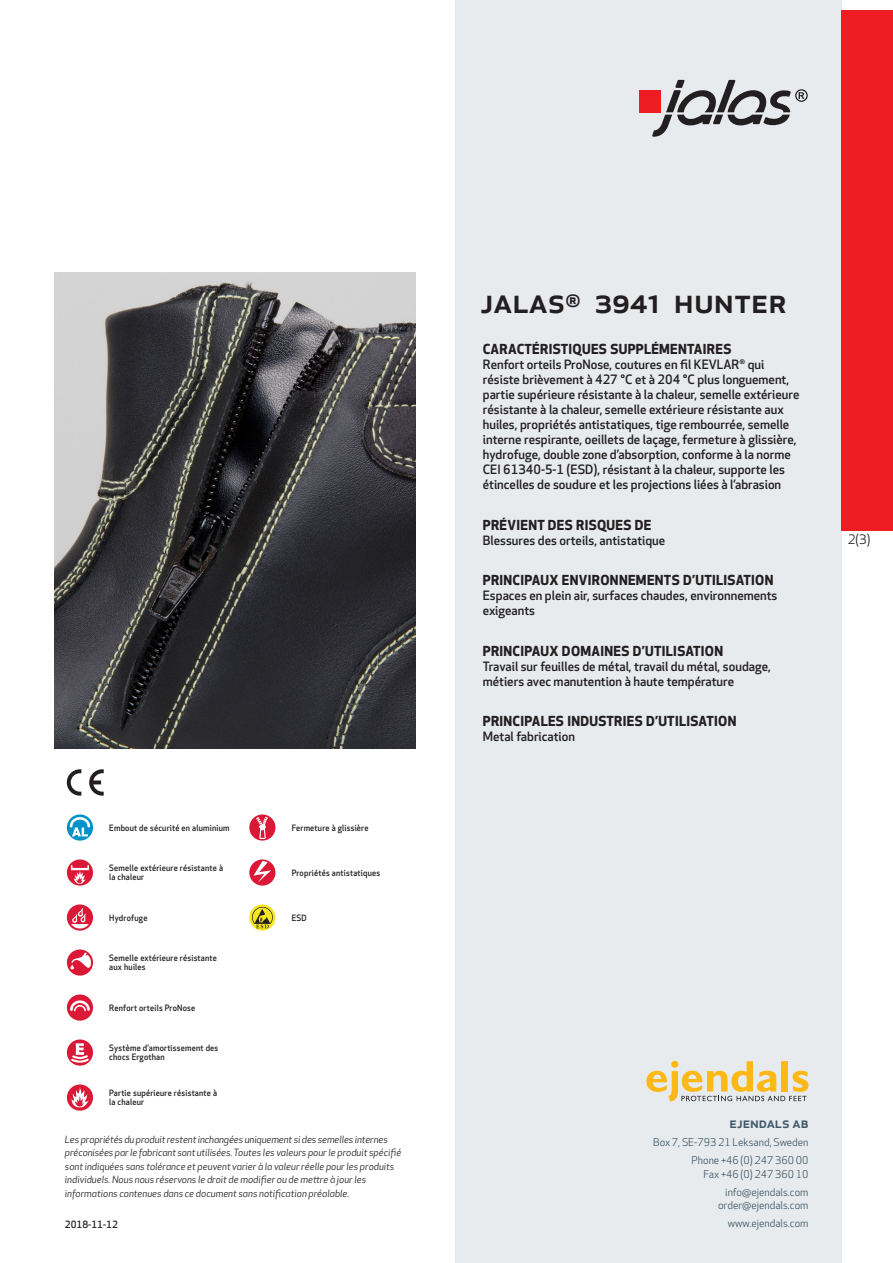
<style>
.page{position:relative;width:893px;height:1263px;background:#fff}
.page>*{position:absolute;margin:0;border:0;box-sizing:border-box;transform-origin:0 0}
.prodname{font:500 34.5px "Apex New";color:#231f20}
.t1{font:500 15px "Apex New";color:#405968}
.Funktion_body{font:700 13.5px "Apex New";letter-spacing:.025em;color:#231f20}
.t2{font:12.75px "Apex New";color:#231f20}
.Funktion_body-2{font:500 12.6px/15px "Apex New";color:#231f20}
.t3{font:10.5px/18px "Apex New";color:#405968;text-align:right}
.t4{font:italic 9.75px/13.5px "Apex New";color:#231f20}
.Sidfot_datum{font:500 9.75px "Apex New";color:#231f20}
.Artikel{font:500 8.55px/9px "Apex New";letter-spacing:.025em;color:#231f20;scale:.95 1}
</style>
<div class="page">
<div style="left:455px;top:0;width:387px;height:1263px;background:#e8ebee"></div>
<svg style="left:646px;top:1061px;width:162px;height:40px"></svg>
<div style="left:842px;top:11px;width:51px;height:520px;background:#ee1d23"></div>
<div style="left:639px;top:90px;width:22px;height:22px;background:#ee1d23"></div>
<svg style="left:652px;top:80px;width:156px;height:57px"></svg>
<svg style="left:67px;top:814px;width:26px;height:27px"></svg>
<svg style="left:70px;top:817px;width:20px;height:19px"></svg>
<svg style="left:67px;top:859px;width:26px;height:27px"></svg>
<svg style="left:71px;top:865px;width:18px;height:19px"></svg>
<svg style="left:67px;top:904px;width:26px;height:27px"></svg>
<svg style="left:71px;top:908px;width:18px;height:20px"></svg>
<svg style="left:67px;top:949px;width:26px;height:27px"></svg>
<svg style="left:70px;top:952px;width:21px;height:17px"></svg>
<div style="left:67px;top:994px;width:26px;height:27px;background:#db1836;border-radius:50%"></div>
<svg style="left:70px;top:1000px;width:20px;height:11px"></svg>
<svg style="left:67px;top:1039px;width:26px;height:27px"></svg>
<svg style="left:69px;top:1043px;width:22px;height:21px"></svg>
<svg style="left:67px;top:1084px;width:26px;height:27px"></svg>
<svg style="left:71px;top:1087px;width:18px;height:20px"></svg>
<div style="left:249px;top:814px;width:26px;height:27px;background:#db1836;border-radius:50%"></div>
<svg style="left:256px;top:817px;width:12px;height:22px"></svg>
<svg style="left:249px;top:859px;width:26px;height:27px"></svg>
<svg style="left:254px;top:861px;width:17px;height:21px"></svg>
<svg style="left:249px;top:904px;width:26px;height:26px"></svg>
<svg style="left:252px;top:907px;width:21px;height:21px"></svg>
<svg style="left:89px;top:769px;width:15px;height:27px"></svg>
<svg style="left:67px;top:769px;width:14px;height:27px"></svg>
<img style="left:54px;top:272px;width:361px;height:476px">
<p class="Artikel" style="left:109px;top:823px;width:128px">Embout de sécurité en aluminium</p>
<p class="Artikel" style="left:109px;top:864px;width:121px">Semelle extérieure résistante à la chaleur</p>
<p class="Artikel" style="left:109px;top:913px;width:42px">Hydrofuge</p>
<p class="Artikel" style="left:109px;top:954px;width:115px">Semelle extérieure résistante aux huiles</p>
<p class="Artikel" style="left:109px;top:1003px;width:92px">Renfort orteils ProNose</p>
<p class="Artikel" style="left:109px;top:1044px;width:116px">Système d’amortissement des chocs Ergothan</p>
<p class="Artikel" style="left:109px;top:1089px;width:115px">Partie supérieure résistante à la chaleur</p>
<p class="Artikel" style="left:292px;top:823px;width:82px">Fermeture à glissière</p>
<p class="Artikel" style="left:292px;top:868px;width:95px">Propriétés antistatiques</p>
<p class="Artikel" style="left:292px;top:913px;width:17px">ESD</p>
<p class="t4" style="left:65px;top:1132px;width:338px">Les propriétés du produit restent inchangées uniquement si des semelles internes préconisées par le fabricant sont utilisées. Toutes les valeurs pour le produit spécifié sont indiquées sans tolérance et peuvent varier à la valeur réelle pour les produits individuels. Nous nous réservons le droit de modifier ou de mettre à jour les informations contenues dans ce document sans notification préalable.</p>
<p class="Sidfot_datum" style="left:65px;top:1218px;width:54px">2018-11-12</p>
<p class="prodname" style="left:480px;top:277px;width:308px">JALAS<sup>®</sup> 3941 Hunter</p>
<p class="Funktion_body" style="left:483px;top:339px;width:250px">CARACTÉRISTIQUES SUPPLÉMENTAIRES</p>
<p class="Funktion_body-2" style="left:483px;top:356px;width:318px">Renfort orteils ProNose, coutures en fil KEVLAR<sup>®</sup> qui résiste brièvement à 427 °C et à 204 °C plus longuement, partie supérieure résistante à la chaleur, semelle extérieure résistante à la chaleur, semelle extérieure résistante aux huiles, propriétés antistatiques, tige rembourrée, semelle interne respirante, oeillets de laçage, fermeture à glissière, hydrofuge, double zone d’absorption, conforme à la norme CEI 61340-5-1 (ESD), résistant à la chaleur, supporte les étincelles de soudure et les projections liées à l’abrasion</p>
<p class="Funktion_body" style="left:483px;top:515px;width:170px">PRÉVIENT DES RISQUES DE</p>
<p class="Funktion_body-2" style="left:483px;top:532px;width:184px">Blessures des orteils, antistatique</p>
<p class="Funktion_body" style="left:483px;top:570px;width:292px">PRINCIPAUX ENVIRONNEMENTS D’UTILISATION</p>
<p class="Funktion_body-2" style="left:483px;top:588px;width:296px">Espaces en plein air, surfaces chaudes, environnements exigeants</p>
<p class="Funktion_body" style="left:483px;top:641px;width:242px">PRINCIPAUX DOMAINES D’UTILISATION</p>
<p class="Funktion_body-2" style="left:483px;top:658px;width:289px">Travail sur feuilles de métal, travail du métal, soudage, métiers avec manutention à haute température</p>
<p class="Funktion_body" style="left:483px;top:712px;width:255px">PRINCIPALES INDUSTRIES D’UTILISATION</p>
<p class="Funktion_body-2" style="left:483px;top:729px;width:94px">Metal fabrication</p>
<p class="t2" style="left:848px;top:531px;width:24px">2(3)</p>
<p class="t1" style="left:729px;top:1113px;width:80px">ejendals ab</p>
<p class="t3" style="left:653px;top:1133px;width:157px">Box 7, SE-793 21 Leksand, Sweden<br>Phone +46 (0) 247 360 00</p>
<p class="t3" style="left:703px;top:1165px;width:107px">Fax +46 (0) 247 360 10 info@ejendals.com</p>
<p class="t3" style="left:718px;top:1196px;width:92px">order@ejendals.com</p>
<p class="t3" style="left:728px;top:1215px;width:82px">www.ejendals.com</p>
</div>
